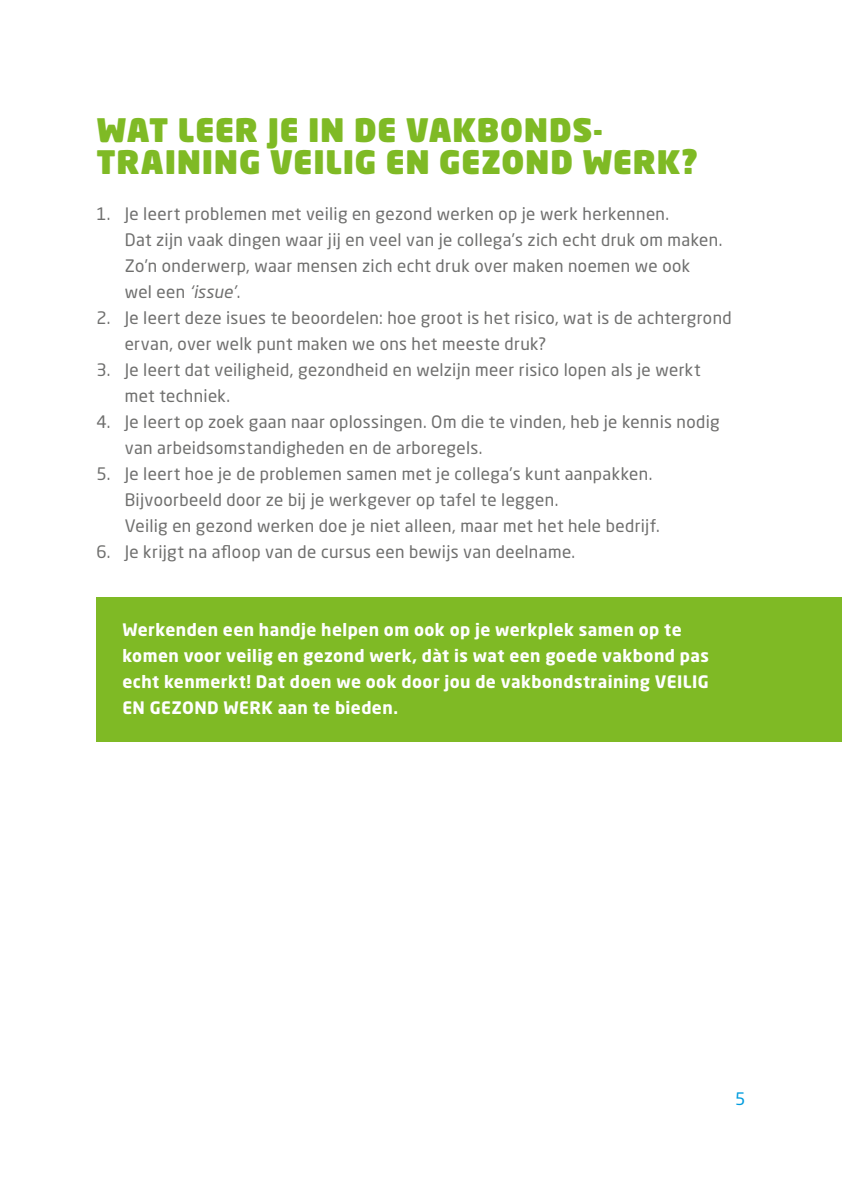
<style>
.page{position:relative;width:842px;height:1191px;background:#fff}
.page>*{position:absolute;margin:0;border:0;box-sizing:border-box;transform-origin:0 0}
.t1{font:900 32px/32px "Neo Sans Pro";letter-spacing:.02em;color:#7fba25}
.t2{font:17px/26px "Neo Sans Pro";letter-spacing:.02em;color:#6f6f6e}
.t3{font:700 17px/26px "Neo Sans Pro";letter-spacing:.025em;color:#fff}
.t4{font:17px "Neo Sans Pro";color:#009cde}
.s1{font-style:italic}
</style>
<div class="page">
<div style="left:96px;top:597px;width:746px;height:144px;background:#7fba25"></div>
<h1 class="t1" style="left:96px;top:113px;width:603px">WAT LEER JE IN DE VAKBONDS-<br>TRAINING VEILIG EN GEZOND WERK?</h1>
<p class="t2" style="left:125px;top:201px;width:599px;text-indent:-28px">1. Je leert problemen met veilig en gezond werken op je werk herkennen.<br>Dat zijn vaak dingen waar jij en veel van je collega’s zich echt druk om maken.<br>Zo’n onderwerp, waar mensen zich echt druk over maken noemen we ook<br>wel een <span class="s1">‘issue’</span>.</p>
<p class="t2" style="left:125px;top:305px;width:608px;text-indent:-28px">2. Je leert deze isues te beoordelen: hoe groot is het risico, wat is de achtergrond ervan, over welk punt maken we ons het meeste druk?</p>
<p class="t2" style="left:125px;top:357px;width:577px;text-indent:-28px">3. Je leert dat veiligheid, gezondheid en welzijn meer risico lopen als je werkt met techniek.</p>
<p class="t2" style="left:125px;top:409px;width:596px;text-indent:-28px">4. Je leert op zoek gaan naar oplossingen. Om die te vinden, heb je kennis nodig van arbeidsomstandigheden en de arboregels.</p>
<p class="t2" style="left:125px;top:461px;width:537px;text-indent:-28px">5. Je leert hoe je de problemen samen met je collega’s kunt aanpakken.<br>Bijvoorbeeld door ze bij je werkgever op tafel te leggen.<br>Veilig en gezond werken doe je niet alleen, maar met het hele bedrijf.</p>
<p class="t2" style="left:96px;top:539px;width:480px">6. Je krijgt na afloop van de cursus een bewijs van deelname.</p>
<p class="t3" style="left:122px;top:616px;width:588px">Werkenden een handje helpen om ook op je werkplek samen op te komen voor veilig en gezond werk, dàt is wat een goede vakbond pas echt kenmerkt! Dat doen we ook door jou de vakbondstraining VEILIG EN GEZOND WERK aan te bieden.</p>
<p class="t4" style="left:735px;top:1088px;width:12px">5</p>
</div>
